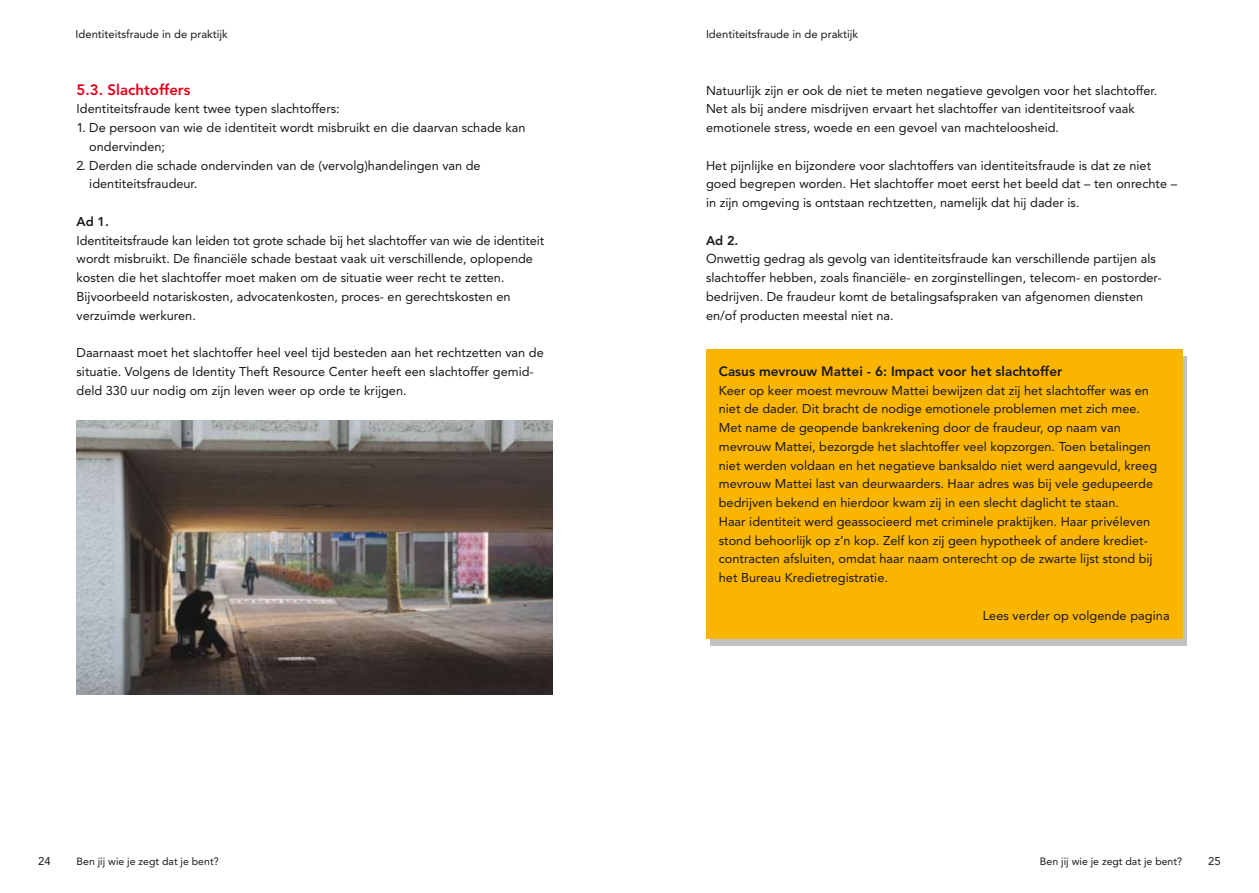
<style>
.page{position:relative;width:1259px;height:893px;background:#fff}
.page>*{position:absolute;margin:0;border:0;box-sizing:border-box;transform-origin:0 0}
.t1{font:800 15px "Avenir";color:#e2001a}
.t2{font:800 13.5px "Avenir";color:#1a171b}
.t3{font:12.75px/18.8px "Avenir";color:#1a171b}
.t4{font:800 12.75px "Avenir";color:#1a171b}
.t5{font:11.25px "Avenir";color:#1a171b}
.t6{font:10.5px "Avenir";color:#1a171b}
</style>
<div class="page">
<svg style="left:710px;top:356px;width:476px;height:289px;background:#c9bea1"></svg>
<div style="left:706px;top:349px;width:476px;height:289px;background:#f9b500"></div>
<img style="left:77px;top:421px;width:476px;height:274px">
<p class="t5" style="left:76px;top:28px;width:154px">Identiteitsfraude in de praktijk</p>
<p class="t5" style="left:706px;top:28px;width:154px">Identiteitsfraude in de praktijk</p>
<p class="t1" style="left:77px;top:80px;width:115px">5.3. Slachtoffers</p>
<p class="t3" style="left:77px;top:100px;width:265px">Identiteitsfraude kent twee typen slachtoffers:</p>
<p class="t3" style="left:89px;top:118px;width:438px;text-indent:-13px">1. De persoon van wie de identiteit wordt misbruikt en die daarvan schade kan ondervinden;</p>
<p class="t3" style="left:89px;top:156px;width:393px;text-indent:-13px">2. Derden die schade ondervinden van de (vervolg)handelingen van de identiteitsfraudeur.</p>
<p class="t4" style="left:77px;top:214px;width:34px">Ad 1.</p>
<p class="t3" style="left:77px;top:231px;width:469px">Identiteitsfraude kan leiden tot grote schade bij het slachtoffer van wie de identiteit wordt misbruikt. De financiële schade bestaat vaak uit verschillende, oplopende kosten die het slachtoffer moet maken om de situatie weer recht te zetten.<br>Bijvoorbeeld notariskosten, advocatenkosten, proces- en gerechtskosten en verzuimde werkuren.</p>
<p class="t3" style="left:77px;top:343px;width:469px">Daarnaast moet het slachtoffer heel veel tijd besteden aan het rechtzetten van de situatie. Volgens de Identity Theft Resource Center heeft een slachtoffer gemid&shy;deld 330 uur nodig om zijn leven weer op orde te krijgen.</p>
<p class="t3" style="left:706px;top:81px;width:453px">Natuurlijk zijn er ook de niet te meten negatieve gevolgen voor het slachtoffer.<br>Net als bij andere misdrijven ervaart het slachtoffer van identiteitsroof vaak emotionele stress, woede en een gevoel van machteloosheid.</p>
<p class="t3" style="left:706px;top:156px;width:472px">Het pijnlijke en bijzondere voor slachtoffers van identiteitsfraude is dat ze niet goed begrepen worden. Het slachtoffer moet eerst het beeld dat – ten onrechte – in zijn omgeving is ontstaan rechtzetten, namelijk dat hij dader is.</p>
<p class="t4" style="left:706px;top:233px;width:34px">Ad 2.</p>
<p class="t3" style="left:706px;top:250px;width:456px">Onwettig gedrag als gevolg van identiteitsfraude kan verschillende partijen als slachtoffer hebben, zoals financiële- en zorginstellingen, telecom- en postorder&shy;bedrijven. De fraudeur komt de betalingsafspraken van afgenomen diensten en/of producten meestal niet na.</p>
<p class="t2" style="left:719px;top:363px;width:345px">Casus mevrouw Mattei - 6: Impact voor het slachtoffer</p>
<p class="t3" style="left:719px;top:381px;width:440px">Keer op keer moest mevrouw Mattei bewijzen dat zij het slachtoffer was en niet de dader. Dit bracht de nodige emotionele problemen met zich mee.<br>Met name de geopende bankrekening door de fraudeur, op naam van mevrouw Mattei, bezorgde het slachtoffer veel kopzorgen. Toen betalingen niet werden voldaan en het negatieve banksaldo niet werd aangevuld, kreeg mevrouw Mattei last van deurwaarders. Haar adres was bij vele gedupeerde bedrijven bekend en hierdoor kwam zij in een slecht daglicht te staan.<br>Haar identiteit werd geassocieerd met criminele praktijken. Haar privéleven stond behoorlijk op z’n kop. Zelf kon zij geen hypotheek of andere krediet&shy;contracten afsluiten, omdat haar naam onterecht op de zwarte lijst stond bij het Bureau Kredietregistratie.</p>
<p class="t3" style="left:982px;top:606px;width:188px">Lees verder op volgende pagina</p>
<p class="t5" style="left:38px;top:854px;width:14px">24</p>
<p class="t6" style="left:77px;top:855px;width:144px">Ben jij wie je zegt dat je bent?</p>
<p class="t6" style="left:1040px;top:855px;width:144px">Ben jij wie je zegt dat je bent?</p>
<p class="t5" style="left:1208px;top:854px;width:14px">25</p>
</div>
